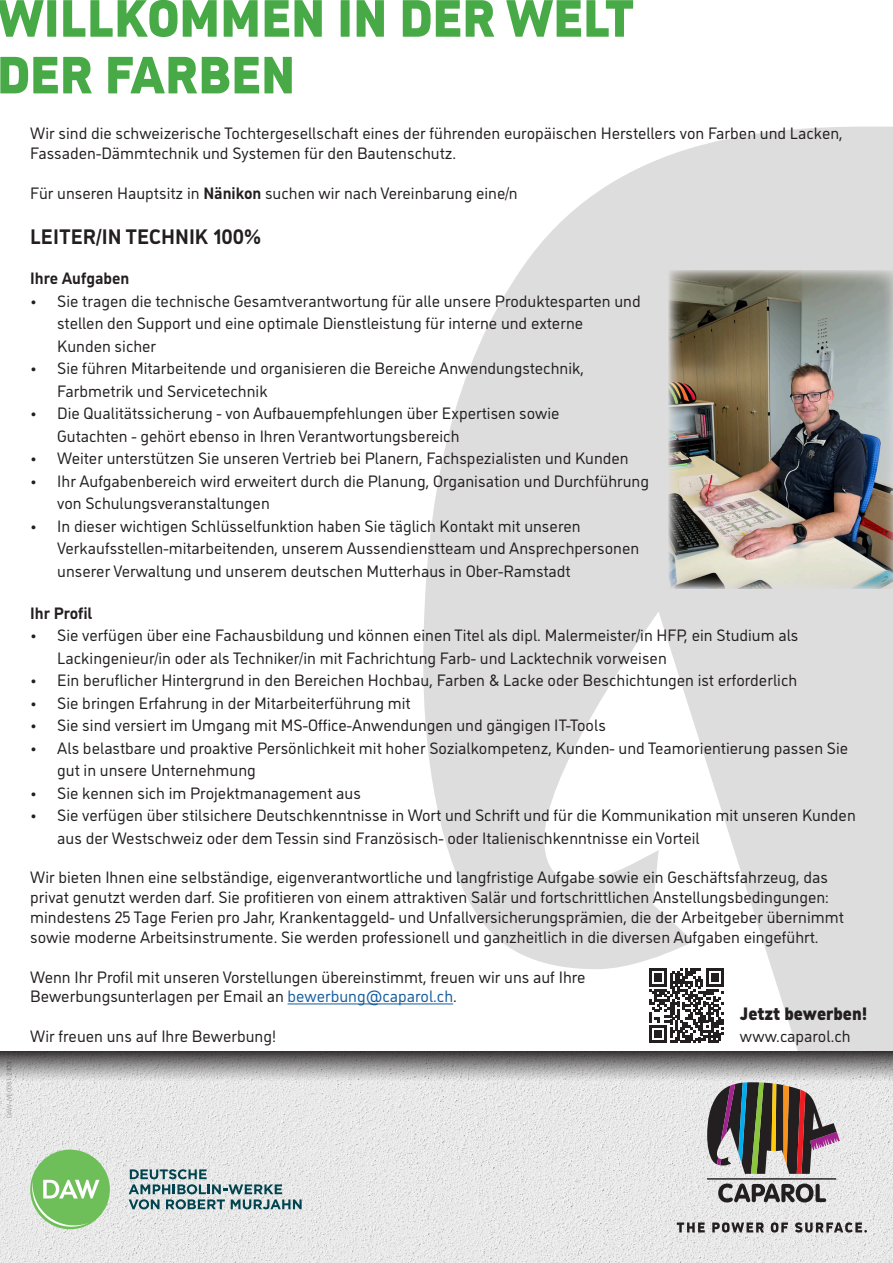
<style>
.page{position:relative;width:893px;height:1263px;background:#fff}
.page>*{position:absolute;margin:0;border:0;box-sizing:border-box;transform-origin:0 0}
.t1{font:900 52.5px/56.7px "CAP Elephant";color:#47aa47}
.t2{font:700 21px "CAP Elephant";color:#231f20}
.t3{font:900 18px "CAP Elephant";color:#231f20}
.t4{font:16.5px/22.5px "CAP Elephant";color:#231f20}
.t5{font:700 16.5px "CAP Elephant";color:#231f20}
.t6{font:300 7.5px "VAG Rundschrift D";color:#a8a9ad}
.s1{font-weight:700}
.s2{color:#175d9e}
</style>
<div class="page">
<svg style="left:423px;top:127px;width:470px;height:924px;fill:#dedddd"></svg>
<img style="left:0;top:1081px;width:893px;height:182px">
<svg style="left:0;top:1051px;width:893px;height:30px;background:#939292"></svg>
<hr style="left:288px;top:1003px;width:165px;height:1px;background:#175d9e">
<svg style="left:707px;top:1082px;width:133px;height:92px;background:#7f746e"></svg>
<svg style="left:718px;top:1183px;width:108px;height:19px;background:#828080"></svg>
<hr style="left:707px;top:1178px;width:129px;height:1px;background:#231f20">
<svg style="left:677px;top:1222px;width:28px;height:10px"></svg>
<svg style="left:712px;top:1222px;width:52px;height:10px"></svg>
<svg style="left:771px;top:1222px;width:17px;height:10px"></svg>
<svg style="left:795px;top:1222px;width:72px;height:10px"></svg>
<svg style="left:129px;top:1169px;width:173px;height:40px;background:#a7b9bc"></svg>
<div style="left:30px;top:1149px;width:80px;height:80px;background:#6ebf59;border-radius:50%"></div>
<svg style="left:30px;top:1180px;width:70px;height:49px"></svg>
<svg style="left:649px;top:968px;width:75px;height:75px"></svg>
<img style="left:669px;top:270px;width:224px;height:319px">
<p class="t1" style="left:-3px;top:-10px;width:639px">WILLKOMMEN IN DER WELT<br>DER FARBEN</p>
<p class="t4" style="left:30px;top:123px;width:814px;line-height:19.8px">Wir sind die schweizerische Tochtergesellschaft eines der führenden europäischen Herstellers von Farben und Lacken,<br>Fassaden-Dämmtechnik und Systemen für den Bautenschutz.</p>
<p class="t4" style="left:30px;top:182px;width:489px">Für unseren Hauptsitz in <span class="s1">Nänikon</span> suchen wir nach Vereinbarung eine/n</p>
<p class="t2" style="left:30px;top:224px;width:233px">LEITER/IN TECHNIK 100%</p>
<p class="t5" style="left:30px;top:269px;width:101px">Ihre Aufgaben</p>
<p class="t4" style="left:57px;top:290px;width:585px;text-indent:-27px">• Sie tragen die technische Gesamtverantwortung für alle unsere Produktesparten und stellen den Support und eine optimale Dienstleistung für interne und externe<br>Kunden sicher</p>
<p class="t4" style="left:57px;top:357px;width:528px;text-indent:-27px">• Sie führen Mitarbeitende und organisieren die Bereiche Anwendungstechnik,<br>Farbmetrik und Servicetechnik</p>
<p class="t4" style="left:57px;top:402px;width:504px;text-indent:-27px">• Die Qualitätssicherung - von Aufbauempfehlungen über Expertisen sowie<br>Gutachten - gehört ebenso in Ihren Verantwortungsbereich</p>
<p class="t4" style="left:30px;top:447px;width:600px">• Weiter unterstützen Sie unseren Vertrieb bei Planern, Fachspezialisten und Kunden</p>
<p class="t4" style="left:57px;top:470px;width:593px;text-indent:-27px">• Ihr Aufgabenbereich wird erweitert durch die Planung, Organisation und Durchführung von Schulungsveranstaltungen</p>
<p class="t4" style="left:57px;top:515px;width:583px;text-indent:-27px">• In dieser wichtigen Schlüsselfunktion haben Sie täglich Kontakt mit unseren<br>Verkaufsstellen-mitarbeitenden, unserem Aussendienstteam und Ansprechpersonen unserer Verwaltung und unserem deutschen Mutterhaus in Ober-Ramstadt</p>
<p class="t5" style="left:30px;top:603px;width:64px">Ihr Profil</p>
<p class="t4" style="left:57px;top:624px;width:743px;text-indent:-27px">• Sie verfügen über eine Fachausbildung und können einen Titel als dipl. Malermeister/in HFP, ein Studium als<br>Lackingenieur/in oder als Techniker/in mit Fachrichtung Farb- und Lacktechnik vorweisen</p>
<p class="t4" style="left:30px;top:669px;width:768px">• Ein beruflicher Hintergrund in den Bereichen Hochbau, Farben &amp; Lacke oder Beschichtungen ist erforderlich</p>
<p class="t4" style="left:30px;top:692px;width:382px">• Sie bringen Erfahrung in der Mitarbeiterführung mit</p>
<p class="t4" style="left:30px;top:714px;width:577px">• Sie sind versiert im Umgang mit MS-Office-Anwendungen und gängigen IT-Tools</p>
<p class="t4" style="left:57px;top:737px;width:792px;text-indent:-27px">• Als belastbare und proaktive Persönlichkeit mit hoher Sozialkompetenz, Kunden- und Teamorientierung passen Sie gut in unsere Unternehmung</p>
<p class="t4" style="left:30px;top:782px;width:332px">• Sie kennen sich im Projektmanagement aus</p>
<p class="t4" style="left:57px;top:804px;width:800px;text-indent:-27px">• Sie verfügen über stilsichere Deutschkenntnisse in Wort und Schrift und für die Kommunikation mit unseren Kunden aus der Westschweiz oder dem Tessin sind Französisch- oder Italienischkenntnisse ein Vorteil</p>
<p class="t4" style="left:30px;top:868px;width:815px;line-height:19.8px">Wir bieten Ihnen eine selbständige, eigenverantwortliche und langfristige Aufgabe sowie ein Geschäftsfahrzeug, das privat genutzt werden darf. Sie profitieren von einem attraktiven Salär und fortschrittlichen Anstellungsbedingungen: mindestens 25 Tage Ferien pro Jahr, Krankentaggeld- und Unfallversicherungsprämien, die der Arbeitgeber übernimmt sowie moderne Arbeitsinstrumente. Sie werden professionell und ganzheitlich in die diversen Aufgaben eingeführt.</p>
<p class="t4" style="left:30px;top:965px;width:557px">Wenn Ihr Profil mit unseren Vorstellungen übereinstimmt, freuen wir uns auf Ihre</p>
<p class="t4" style="left:30px;top:985px;width:428px">Bewerbungsunterlagen per Email an <span class="s2">bewerbung@caparol.ch</span>.</p>
<p class="t4" style="left:30px;top:1025px;width:247px">Wir freuen uns auf Ihre Bewerbung!</p>
<p class="t3" style="left:740px;top:1004px;width:129px">Jetzt bewerben!</p>
<p class="t4" style="left:740px;top:1025px;width:112px">www.caparol.ch</p>
<p class="t6" style="left:5px;top:1118px;width:58px;rotate:-90deg">DAW-ME0081-2404</p>
</div>
